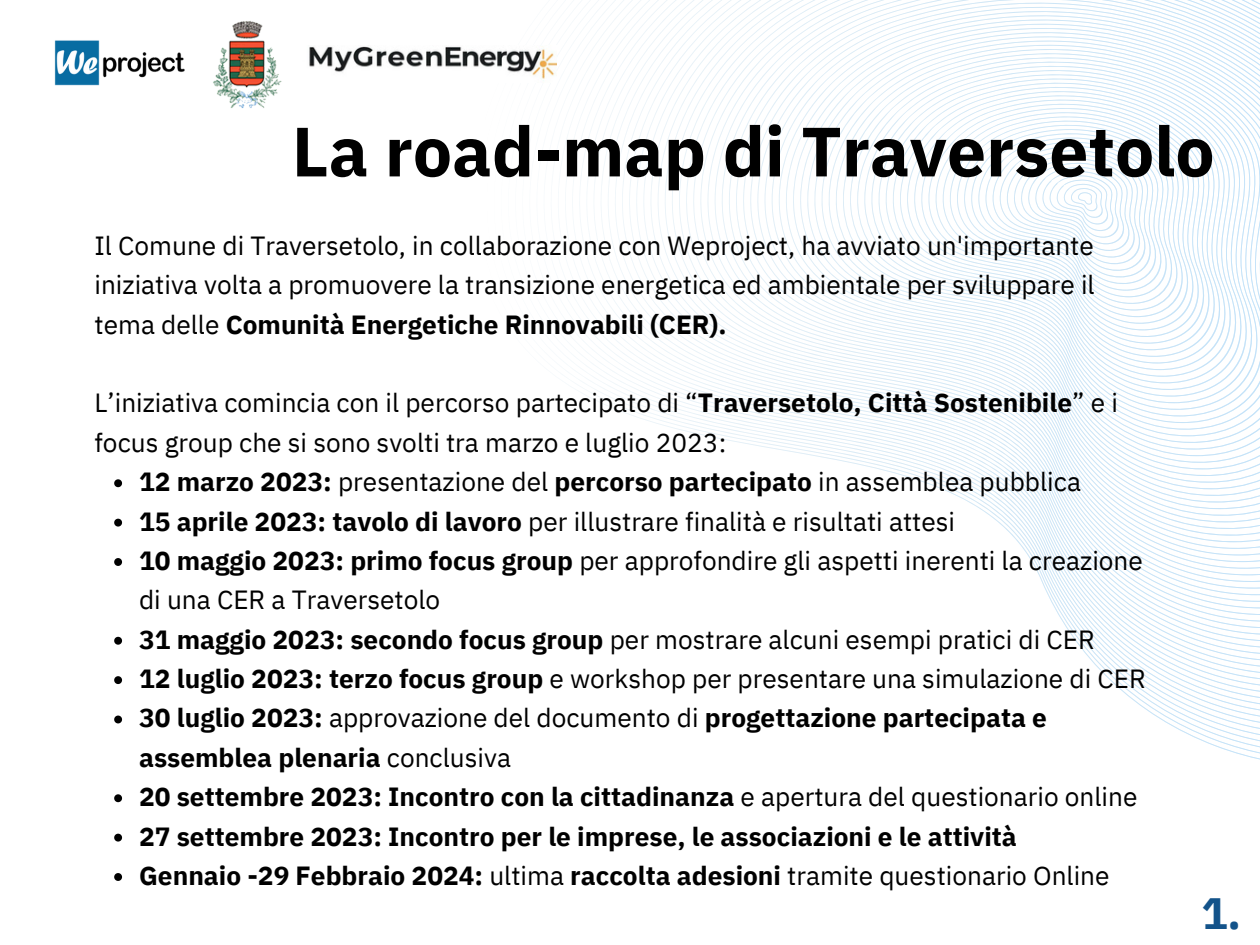
<style>
.page{position:relative;width:1260px;height:945px;background:#fff}
.page>*{position:absolute;margin:0;border:0;box-sizing:border-box;transform-origin:0 0}
.t1{font:700 69.65px "IBM Plex Sans";color:#000}
.t2{font:700 43.75px "IBM Plex Sans";color:#13538a}
.t3{font:26.25px/39.4px "IBM Plex Sans";color:#000}
.t4{font:700 26.25px/39.4px "IBM Plex Sans";color:#000}
.s1{font-weight:700}
.s2{font-weight:400}
</style>
<div class="page">
<svg style="left:556px;top:0;width:704px;height:760px"></svg>
<img style="left:54px;top:40px;width:131px;height:46px">
<img style="left:213px;top:21px;width:69px;height:87px">
<svg style="left:114px;top:479px;width:8px;height:8px"></svg>
<svg style="left:114px;top:519px;width:8px;height:8px"></svg>
<svg style="left:114px;top:558px;width:8px;height:8px"></svg>
<svg style="left:114px;top:637px;width:8px;height:8px"></svg>
<svg style="left:114px;top:676px;width:8px;height:8px"></svg>
<svg style="left:114px;top:716px;width:8px;height:7px"></svg>
<svg style="left:114px;top:794px;width:8px;height:8px"></svg>
<svg style="left:114px;top:834px;width:8px;height:8px"></svg>
<svg style="left:114px;top:873px;width:8px;height:8px"></svg>
<img style="left:309px;top:46px;width:247px;height:35px">
<p class="t1" style="left:292px;top:105px;width:924px">La road-map di Traversetolo</p>
<p class="t3" style="left:94px;top:225px;width:1002px;text-align:justify">Il Comune di Traversetolo, in collaborazione con Weproject, ha avviato un'importante iniziativa volta a promuovere la transizione energetica ed ambientale per sviluppare il tema delle <span class="s1">Comunità Energetiche Rinnovabili (CER).</span></p>
<p class="t3" style="left:94px;top:383px;width:1025px">L’iniziativa comincia con il percorso partecipato di “<span class="s1">Traversetolo, Città Sostenibile</span>” e i focus group che si sono svolti tra marzo e luglio 2023:</p>
<h1 class="t3" style="left:139px;top:462px;width:943px"><span class="s1">12 marzo 2023:</span> presentazione del <span class="s1">percorso partecipato</span> in assemblea pubblica</h1>
<p class="t3" style="left:139px;top:501px;width:818px"><span class="s1">15 aprile 2023: tavolo di lavoro</span> per illustrare finalità e risultati attesi</p>
<p class="t3" style="left:139px;top:540px;width:1005px"><span class="s1">10 maggio 2023: primo focus group</span> per approfondire gli aspetti inerenti la creazione di una CER a Traversetolo</p>
<p class="t3" style="left:139px;top:619px;width:957px"><span class="s1">31 maggio 2023: secondo focus group</span> per mostrare alcuni esempi pratici di CER</p>
<p class="t3" style="left:139px;top:658px;width:1008px"><span class="s1">12 luglio 2023: terzo focus group</span> e workshop per presentare una simulazione di CER</p>
<p class="t4" style="left:139px;top:698px;width:909px">30 luglio 2023: <span class="s2">approvazione del documento di</span> progettazione partecipata e assemblea plenaria <span class="s2">conclusiva</span></p>
<p class="t4" style="left:139px;top:777px;width:1000px">20 settembre 2023: Incontro con la cittadinanza <span class="s2">e apertura del questionario online</span></p>
<p class="t4" style="left:139px;top:816px;width:879px">27 settembre 2023: Incontro per le imprese, le associazioni e le attività</p>
<p class="t4" style="left:139px;top:855px;width:972px">Gennaio -29 Febbraio 2024: <span class="s2">ultima</span> raccolta adesioni <span class="s2">tramite questionario Online</span></p>
<p class="t2" style="left:1201px;top:884px;width:41px">1.</p>
</div>
